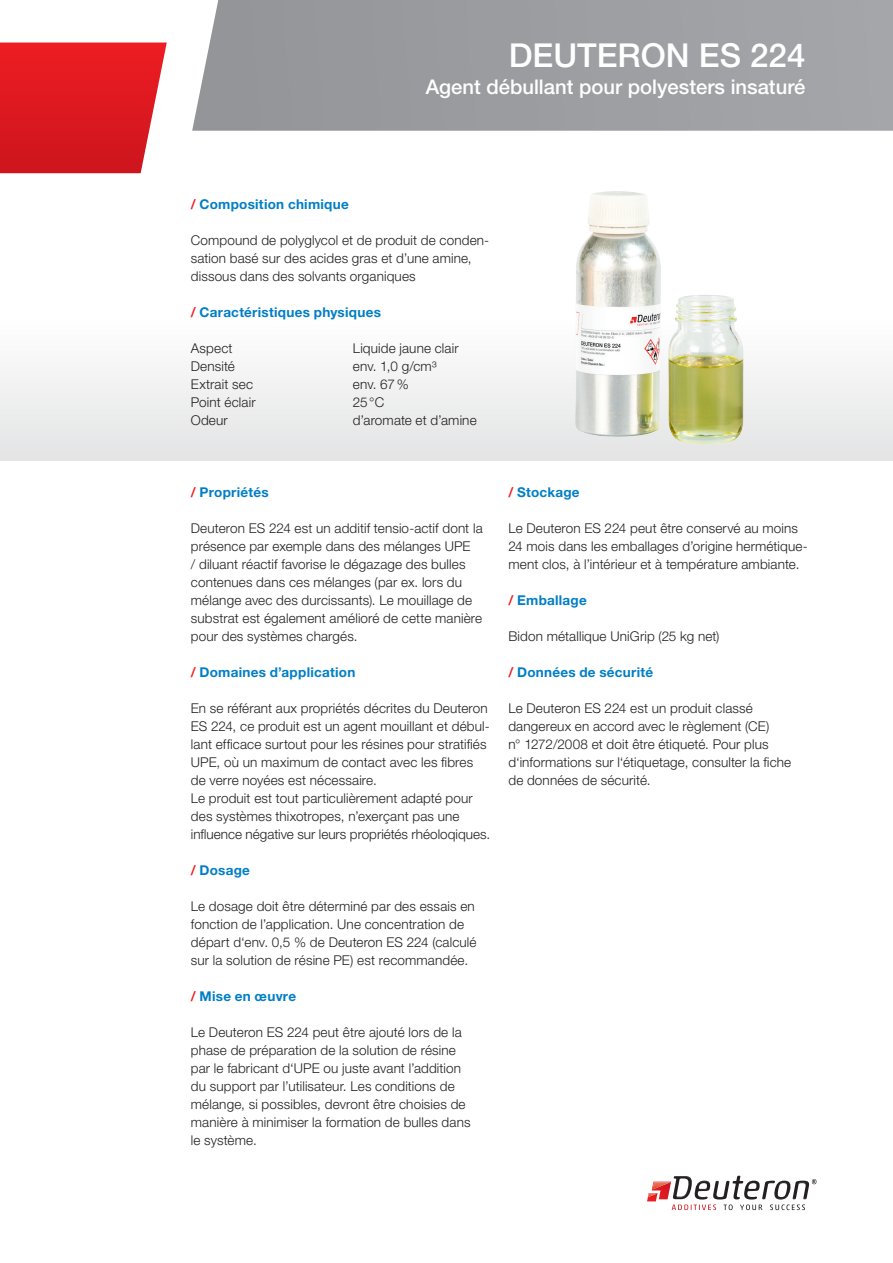
<style>
.page{position:relative;width:893px;height:1263px;background:#fff}
.page>*{position:absolute;margin:0;border:0;box-sizing:border-box;transform-origin:0 0}
.t1{font:500 33px "Helvetica Neue LT Std";color:#fff}
.t2{font:500 20.25px "Helvetica Neue LT Std";color:#fff}
.t3{font:300 13.5px/18px "Helvetica Neue LT Std";letter-spacing:.01em;color:#231f20}
.t4{font:700 13.5px "Helvetica Neue LT Std";letter-spacing:.02em;color:#007ec5}
.s1{color:#ee1d23}
</style>
<div class="page">
<div style="left:0;top:160px;width:893px;height:301px;background:linear-gradient(to bottom,#fff,#ebebec)"></div>
<img style="left:575px;top:191px;width:168px;height:253px">
<svg style="left:0;top:43px;width:167px;height:130px;background:#e02b31"></svg>
<svg style="left:192px;top:0;width:701px;height:131px;background:#9d9fa2"></svg>
<svg style="left:647px;top:1176px;width:169px;height:34px"></svg>
<h1 class="t1" style="left:509px;top:35px;width:298px">DEUTERON ES 224</h1>
<h2 class="t2" style="left:426px;top:75px;width:381px">Agent débullant pour polyesters insaturé</h2>
<p class="t4" style="left:191px;top:196px;width:159px"><span class="s1">/</span> Composition chimique</p>
<p class="t3" style="left:191px;top:231px;width:300px">Compound de polyglycol et de produit de conden&shy;sation basé sur des acides gras et d’une amine, dissous dans des solvants organiques</p>
<p class="t4" style="left:191px;top:304px;width:192px"><span class="s1">/</span> Caractéristiques physiques</p>
<p class="t3" style="left:191px;top:339px;width:43px">Aspect</p>
<p class="t3" style="left:353px;top:339px;width:107px">Liquide jaune clair</p>
<p class="t3" style="left:191px;top:357px;width:46px">Densité</p>
<p class="t3" style="left:353px;top:357px;width:85px">env. 1,0 g/cm³</p>
<p class="t3" style="left:191px;top:375px;width:64px">Extrait sec</p>
<p class="t3" style="left:353px;top:375px;width:57px">env. 67%</p>
<p class="t3" style="left:191px;top:393px;width:66px">Point éclair</p>
<p class="t3" style="left:353px;top:393px;width:33px">25°C</p>
<p class="t3" style="left:191px;top:411px;width:38px">Odeur</p>
<p class="t3" style="left:353px;top:411px;width:125px">d’aromate et d’amine</p>
<p class="t4" style="left:191px;top:484px;width:79px"><span class="s1">/</span> Propriétés</p>
<p class="t3" style="left:191px;top:519px;width:293px">Deuteron ES 224 est un additif tensio-actif dont la présence par exemple dans des mélanges UPE<br>/ diluant réactif favorise le dégazage des bulles contenues dans ces mélanges (par ex. lors du mélange avec des durcissants). Le mouillage de substrat est également amélioré de cette manière pour des systèmes chargés.</p>
<p class="t4" style="left:191px;top:664px;width:166px"><span class="s1">/</span> Domaines d’application</p>
<p class="t3" style="left:191px;top:699px;width:301px">En se référant aux propriétés décrites du Deuteron ES 224, ce produit est un agent mouillant et débul&shy;lant efficace surtout pour les résines pour stratifiés UPE, où un maximum de contact avec les fibres de verre noyées est nécessaire.<br>Le produit est tout particulièrement adapté pour des systèmes thixotropes, n’exerçant pas une influence négative sur leurs propriétés rhéoloqiques.</p>
<p class="t4" style="left:191px;top:862px;width:61px"><span class="s1">/</span> Dosage</p>
<p class="t3" style="left:191px;top:897px;width:287px">Le dosage doit être déterminé par des essais en fonction de l’application. Une concentration de départ d‘env. 0,5 % de Deuteron ES 224 (calculé sur la solution de résine PE) est recommandée.</p>
<p class="t4" style="left:191px;top:988px;width:107px"><span class="s1">/</span> Mise en œuvre</p>
<p class="t3" style="left:191px;top:1023px;width:281px">Le Deuteron ES 224 peut être ajouté lors de la phase de préparation de la solution de résine par le fabricant d‘UPE ou juste avant l’addition du support par l’utilisateur. Les conditions de mélange, si possibles, devront être choisies de manière à minimiser la formation de bulles dans le système.</p>
<p class="t4" style="left:508px;top:484px;width:73px"><span class="s1">/</span> Stockage</p>
<p class="t3" style="left:508px;top:519px;width:301px">Le Deuteron ES 224 peut être conservé au moins<br>24 mois dans les emballages d’origine hermétique&shy;ment clos, à l’intérieur et à température ambiante.</p>
<p class="t4" style="left:508px;top:592px;width:80px"><span class="s1">/</span> Emballage</p>
<p class="t3" style="left:508px;top:627px;width:213px">Bidon métallique UniGrip (25 kg net)</p>
<p class="t4" style="left:508px;top:664px;width:146px"><span class="s1">/</span> Données de sécurité</p>
<p class="t3" style="left:508px;top:699px;width:284px">Le Deuteron ES 224 est un produit classé dangereux en accord avec le règlement (CE)<br>n° 1272/2008 et doit être étiqueté. Pour plus d‘informations sur l‘étiquetage, consulter la fiche de données de sécurité.</p>
</div>
